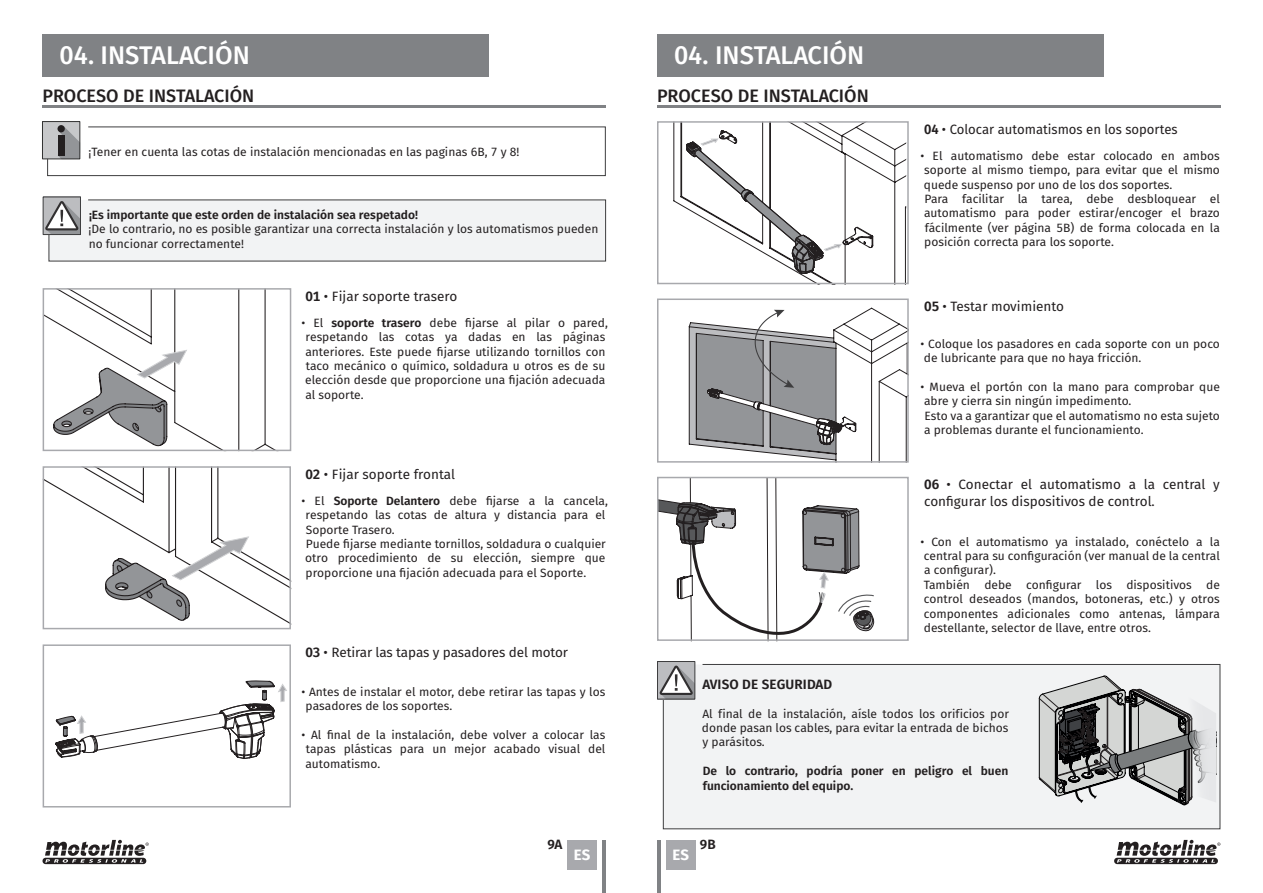
<style>
.page{position:relative;width:1263px;height:893px;background:#fff}
.page>*{position:absolute;margin:0;border:0;box-sizing:border-box;transform-origin:0 0}
.legenda{font:500 25.5px "Fira Sans";color:#fff}
.legenda-2{font:500 18px "Fira Sans";color:#231f20}
.t1{font:700 15px "Fira Sans";color:#fff}
.Paragraph_Style_2{font:13.5px/16.2px "Fira Sans";color:#231f20}
.Paragraph_Style_2-2{font:600 13.5px "Fira Sans";letter-spacing:.01em;color:#231f20}
.Paragraph_Style_2-3{font:12px/14.4px "Fira Sans";color:#231f20}
.Paragraph_Style_2-4{font:600 12px/14.4px "Fira Sans";color:#231f20}
.s1{font-weight:600}
</style>
<div class="page">
<div style="left:657px;top:34px;width:446px;height:43px;background:#808285"></div>
<div style="left:43px;top:34px;width:446px;height:43px;background:#808285"></div>
<hr style="left:43px;top:105px;width:563px;height:3px;background:#808285">
<hr style="left:657px;top:105px;width:563px;height:3px;background:#808285">
<div style="left:666px;top:840px;width:30px;height:29px;background:#a8a9ad"></div>
<div style="left:567px;top:840px;width:30px;height:29px;background:#a8a9ad"></div>
<hr style="left:603px;top:840px;width:3px;height:53px;background:#808285">
<hr style="left:657px;top:840px;width:3px;height:53px;background:#808285">
<div style="left:662px;top:664px;width:559px;height:166px;background:#f2f3f4"></div>
<div style="left:657px;top:661px;width:38px;height:38px;background:#bcbdc0"></div>
<svg style="left:659px;top:666px;width:34px;height:31px"></svg>
<div style="left:657px;top:661px;width:38px;height:38px;border:1px solid #3e3e3f"></div>
<svg style="left:673px;top:124px;width:233px;height:161px"></svg>
<svg style="left:689px;top:308px;width:217px;height:152px"></svg>
<svg style="left:660px;top:480px;width:215px;height:158px"></svg>
<div style="left:657px;top:121px;width:252px;height:163px;border:2px solid #a8a9ad"></div>
<div style="left:657px;top:298px;width:252px;height:165px;border:2px solid #a8a9ad"></div>
<div style="left:657px;top:477px;width:252px;height:164px;border:2px solid #a8a9ad"></div>
<svg style="left:46px;top:291px;width:227px;height:157px"></svg>
<div style="left:43px;top:288px;width:248px;height:163px;border:2px solid #a8a9ad"></div>
<svg style="left:46px;top:469px;width:242px;height:154px"></svg>
<div style="left:43px;top:466px;width:248px;height:163px;border:2px solid #a8a9ad"></div>
<svg style="left:56px;top:681px;width:231px;height:78px"></svg>
<div style="left:43px;top:644px;width:248px;height:163px;border:2px solid #a8a9ad"></div>
<svg style="left:1039px;top:676px;width:177px;height:129px"></svg>
<div style="left:42px;top:121px;width:38px;height:38px;background:#c7c8ca"></div>
<div style="left:42px;top:121px;width:38px;height:38px;border:1px solid #333"></div>
<svg style="left:47px;top:126px;width:559px;height:50px"></svg>
<svg style="left:45px;top:199px;width:561px;height:63px"></svg>
<div style="left:43px;top:197px;width:38px;height:38px;border:1px solid #3e3e3f"></div>
<svg style="left:1114px;top:840px;width:106px;height:24px"></svg>
<svg style="left:43px;top:840px;width:106px;height:24px"></svg>
<p class="legenda" style="left:60px;top:35px;width:192px">04. INSTALACIÓN</p>
<p class="legenda" style="left:674px;top:35px;width:192px">04. INSTALACIÓN</p>
<p class="legenda-2" style="left:43px;top:81px;width:213px">PROCESO DE INSTALACIÓN</p>
<p class="legenda-2" style="left:657px;top:81px;width:213px">PROCESO DE INSTALACIÓN</p>
<p class="Paragraph_Style_2-3" style="left:89px;top:144px;width:432px">¡Tener en cuenta las cotas de instalación mencionadas en las paginas 6B, 7 y 8!</p>
<p class="Paragraph_Style_2-4" style="left:89px;top:207px;width:330px">¡Es importante que este orden de instalación sea respetado!</p>
<p class="Paragraph_Style_2-3" style="left:89px;top:222px;width:511px">¡De lo contrario, no es posible garantizar una correcta instalación y los automatismos pueden no funcionar correctamente!</p>
<p class="Paragraph_Style_2" style="left:305px;top:288px;width:154px"><span class="s1">01</span> • Fijar soporte trasero</p>
<p class="Paragraph_Style_2-3" style="left:302px;top:315px;width:308px">• El <span class="s1">soporte trasero</span> debe fijarse al pilar o pared, respetando las cotas ya dadas en las páginas anteriores. Este puede fijarse utilizando tornillos con taco mecánico o químico, soldadura u otros es de su elección desde que proporcione una fijación adecuada al soporte.</p>
<p class="Paragraph_Style_2" style="left:305px;top:466px;width:151px"><span class="s1">02</span> • Fijar soporte frontal</p>
<p class="Paragraph_Style_2-3" style="left:306px;top:493px;width:304px;text-indent:-4px">• El <span class="s1">Soporte Delantero</span> debe fijarse a la cancela, respetando las cotas de altura y distancia para el<br>Soporte Trasero.</p>
<p class="Paragraph_Style_2-3" style="left:305px;top:536px;width:302px;text-align:justify">Puede fijarse mediante tornillos, soldadura o cualquier otro procedimiento de su elección, siempre que proporcione una fijación adecuada para el Soporte.</p>
<p class="Paragraph_Style_2" style="left:305px;top:644px;width:264px"><span class="s1">03</span> • Retirar las tapas y pasadores del motor</p>
<p class="Paragraph_Style_2" style="left:924px;top:121px;width:255px"><span class="s1">04</span> • Colocar automatismos en los soportes</p>
<p class="Paragraph_Style_2-3" style="left:920px;top:148px;width:301px;text-align:justify">• El automatismo debe estar colocado en ambos soporte al mismo tiempo, para evitar que el mismo quede suspenso por uno de los dos soportes.</p>
<p class="Paragraph_Style_2-3" style="left:924px;top:191px;width:297px;text-align:justify">Para facilitar la tarea, debe desbloquear el automatismo para poder estirar/encoger el brazo fácilmente (ver página 5B) de forma colocada en la posición correcta para los soporte.</p>
<p class="Paragraph_Style_2" style="left:924px;top:298px;width:141px"><span class="s1">05</span> • Testar movimiento</p>
<p class="Paragraph_Style_2-3" style="left:920px;top:336px;width:301px">• Coloque los pasadores en cada soporte con un poco de lubricante para que no haya fricción.</p>
<p class="Paragraph_Style_2-3" style="left:924px;top:379px;width:297px;text-indent:-4px">• Mueva el portón con la mano para comprobar que abre y cierra sin ningún impedimento.</p>
<p class="Paragraph_Style_2-3" style="left:924px;top:408px;width:297px">Esto va a garantizar que el automatismo no esta sujeto a problemas durante el funcionamiento.</p>
<p class="Paragraph_Style_2" style="left:924px;top:476px;width:297px"><span class="s1">06</span> • Conectar el automatismo a la central y configurar los dispositivos de control.</p>
<p class="Paragraph_Style_2-3" style="left:920px;top:534px;width:301px;text-align:justify">• Con el automatismo ya instalado, conéctelo a la central para su configuración (ver manual de la central a configurar).</p>
<p class="Paragraph_Style_2-3" style="left:924px;top:577px;width:298px;text-align:justify">También debe configurar los dispositivos de control deseados (mandos, botoneras, etc.) y otros componentes adicionales como antenas, lámpara destellante, selector de llave, entre otros.</p>
<p class="Paragraph_Style_2-3" style="left:306px;top:684px;width:301px;text-indent:-4px">• Antes de instalar el motor, debe retirar las tapas y los pasadores de los soportes.</p>
<p class="Paragraph_Style_2-3" style="left:305px;top:727px;width:302px;text-align:justify;text-indent:-4px">• Al final de la instalación, debe volver a colocar las tapas plásticas para un mejor acabado visual del automatismo.</p>
<p class="Paragraph_Style_2-2" style="left:702px;top:673px;width:131px">AVISO DE SEGURIDAD</p>
<p class="Paragraph_Style_2-3" style="left:702px;top:706px;width:309px;text-align:justify">Al final de la instalación, aísle todos los orificios por donde pasan los cables, para evitar la entrada de bichos y parásitos.</p>
<p class="Paragraph_Style_2-4" style="left:703px;top:763px;width:307px">De lo contrario, podría poner en peligro el buen funcionamiento del equipo.</p>
<p class="Paragraph_Style_2-2" style="left:547px;top:833px;width:16px">9A</p>
<p class="Paragraph_Style_2-2" style="left:700px;top:833px;width:17px">9B</p>
<p class="t1" style="left:574px;top:843px;width:18px">ES</p>
<p class="t1" style="left:672px;top:843px;width:18px">ES</p>
</div>
